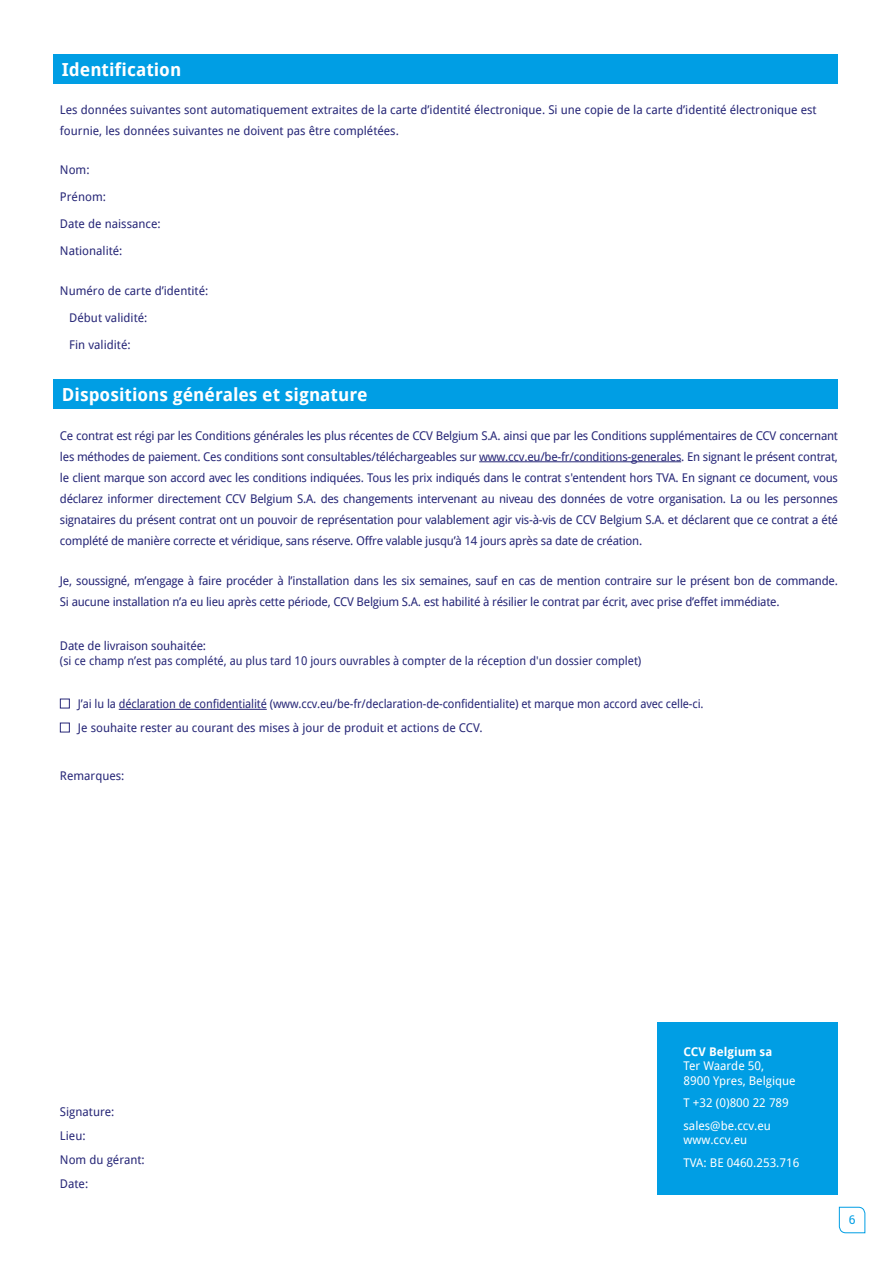
<style>
.page{position:relative;width:893px;height:1263px;background:#fff}
.page>*{position:absolute;margin:0;border:0;box-sizing:border-box;transform-origin:0 0}
.t1{font:700 18px "Droid Sans";color:#fff}
.t2{font:12px/21px "Droid Sans";color:#282878}
.t3{font:12px/21px "Droid Sans";letter-spacing:-.02em;color:#282878}
.t4{font:12px/24px "Droid Sans";color:#282878;scale:.96 1}
.t5{font:12px/22.5px "Droid Sans";color:#fff}
.t6{font:700 12px "Droid Sans";color:#fff}
.t7{font:12px "Roboto Slab";color:#009ee4}
</style>
<div class="page">
<svg style="left:839px;top:1206px;width:27px;height:27px"></svg>
<div style="left:53px;top:379px;width:785px;height:30px;background:#009ee4"></div>
<hr style="left:479px;top:461px;width:202px;height:1px;background:#282878">
<hr style="left:119px;top:709px;width:148px;height:1px;background:#282878">
<div style="left:60px;top:699px;width:10px;height:9px;border:1px solid #282878"></div>
<div style="left:60px;top:723px;width:10px;height:9px;border:1px solid #282878"></div>
<div style="left:658px;top:1022px;width:180px;height:173px;background:#009ee4"></div>
<div style="left:53px;top:54px;width:785px;height:30px;background:#009ee4"></div>
<h1 class="t1" style="left:62px;top:62px;width:121px">Identification</h1>
<p class="t2" style="left:60px;top:101px;width:758px">Les données suivantes sont automatiquement extraites de la carte d’identité électronique. Si une copie de la carte d’identité électronique est fournie, les données suivantes ne doivent pas être complétées.</p>
<p class="t2" style="left:60px;top:160px;width:31px">Nom:</p>
<p class="t2" style="left:60px;top:187px;width:48px">Prénom:</p>
<p class="t2" style="left:60px;top:214px;width:102px">Date de naissance:</p>
<p class="t2" style="left:60px;top:241px;width:64px">Nationalité:</p>
<p class="t2" style="left:60px;top:282px;width:150px">Numéro de carte d’identité:</p>
<p class="t2" style="left:69px;top:309px;width:80px">Début validité:</p>
<p class="t2" style="left:69px;top:336px;width:63px">Fin validité:</p>
<h1 class="t1" style="left:62px;top:387px;width:307px">Dispositions générales et signature</h1>
<p class="t2" style="left:60px;top:426px;width:780px;text-align:justify">Ce contrat est régi par les Conditions générales les plus récentes de CCV Belgium S.A. ainsi que par les Conditions supplémentaires de CCV concernant les méthodes de paiement. Ces conditions sont consultables/téléchargeables sur www.ccv.eu/be-fr/conditions-generales. En signant le présent contrat, le client marque son accord avec les conditions indiquées. Tous les prix indiqués dans le contrat s'entendent hors TVA. En signant ce document, vous déclarez informer directement CCV Belgium S.A. des changements intervenant au niveau des données de votre organisation. La ou les personnes signataires du présent contrat ont un pouvoir de représentation pour valablement agir vis-à-vis de CCV Belgium S.A. et déclarent que ce contrat a été complété de manière correcte et véridique, sans réserve. Offre valable jusqu’à 14 jours après sa date de création.</p>
<p class="t3" style="left:60px;top:572px;width:779px">Je, soussigné, m’engage à faire procéder à l’installation dans les six semaines, sauf en cas de mention contraire sur le présent bon de commande.<br>Si aucune installation n’a eu lieu après cette période, CCV Belgium S.A. est habilité à résilier le contrat par écrit, avec prise d’effet immédiate.</p>
<p class="t2" style="left:60px;top:639px;width:583px;line-height:15px">Date de livraison souhaitée:<br>(si ce champ n’est pas complété, au plus tard 10 jours ouvrables à compter de la réception d'un dossier complet)</p>
<p class="t4" style="left:78px;top:693px;width:653px">J’ai lu la déclaration de confidentialité (www.ccv.eu/be-fr/declaration-de-confidentialite) et marque mon accord avec celle-ci.<br>Je souhaite rester au courant des mises à jour de produit et actions de CCV.</p>
<p class="t2" style="left:60px;top:767px;width:66px">Remarques:</p>
<p class="t2" style="left:60px;top:1101px;width:86px;line-height:24px">Signature:<br>Lieu:<br>Nom du gérant:<br>Date:</p>
<p class="t6" style="left:684px;top:1047px;width:90px">CCV Belgium sa</p>
<p class="t5" style="left:684px;top:1060px;width:114px;line-height:14.4px">Ter Waarde 50,<br>8900 Ypres, Belgique</p>
<p class="t5" style="left:684px;top:1093px;width:107px">T +32 (0)800 22 789 sales@be.ccv.eu</p>
<p class="t5" style="left:684px;top:1130px;width:117px">www.ccv.eu<br>TVA: BE 0460.253.716</p>
<p class="t7" style="left:849px;top:1213px;width:8px">6</p>
</div>
